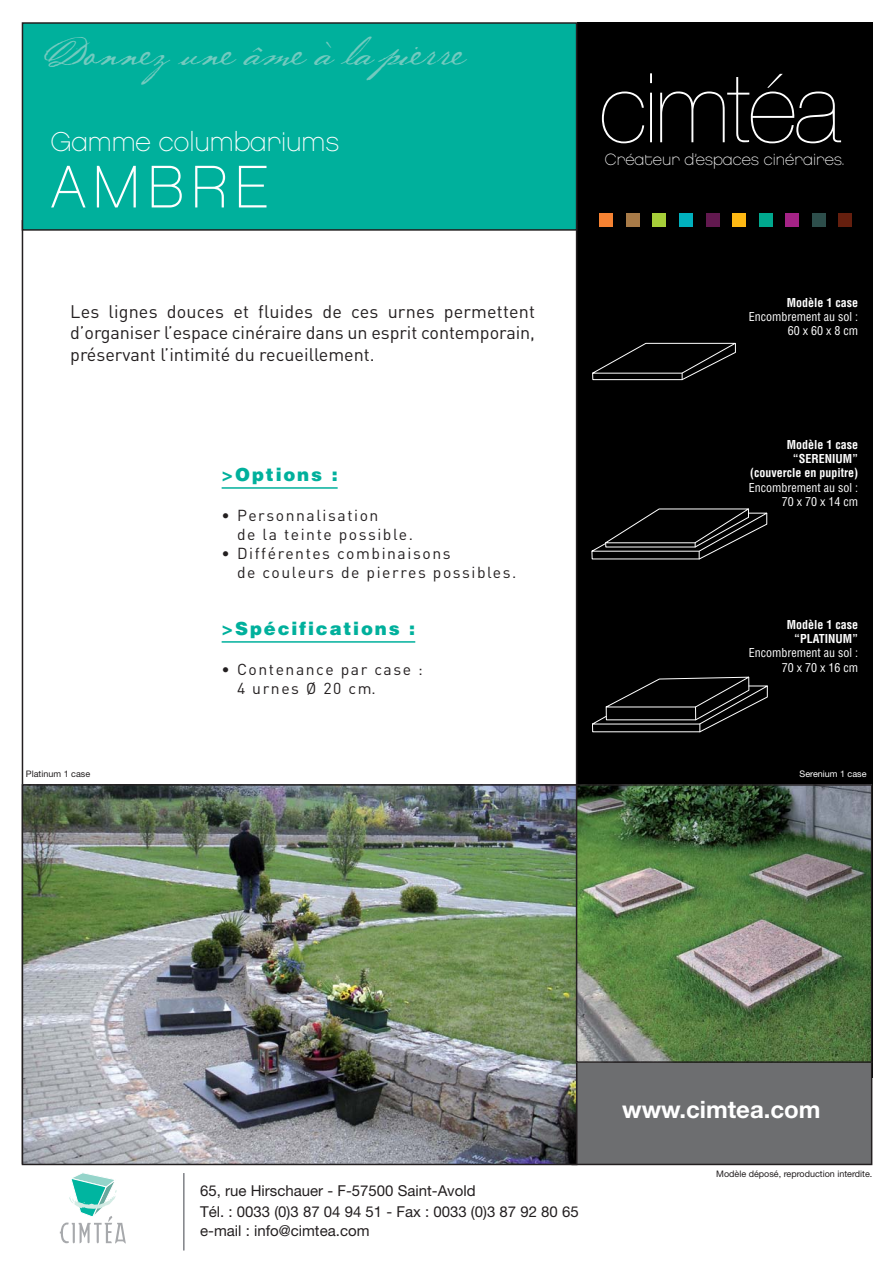
<style>
.page{position:relative;width:893px;height:1264px;background:#fff}
.page>*{position:absolute;margin:0;border:0;box-sizing:border-box;transform-origin:0 0}
.t1{font:200 96.45px "Helvetica Neue";letter-spacing:-.025em;color:#fff}
.t2{font:60px "Chalet Paris Nineteen Eighty";letter-spacing:.1em;color:#fff}
.t3{font:30px "Baker Script";letter-spacing:-.14em;color:#73cabf}
.t4{font:27px "Chalet Paris Nineteen Eighty";color:#fff}
.t5{font:700 24px "Helvetica Neue";color:#fff}
.t6{font:18px/21.6px "DIN";color:#231f20;text-align:justify}
.t7{font:900 18px "Helvetica";letter-spacing:.1em;color:#00b09c}
.t8{font:16.2px "Chalet Paris Nineteen Eighty";color:#fff}
.t9{font:15.75px/18.9px "DIN";letter-spacing:.1em;color:#231f20}
.t10{font:15px/21px "Helvetica Neue";color:#231f20}
.t11{font:condensed 12px/14.4px "Helvetica";color:#fff;text-align:right}
.t12{font:700 condensed 12px/14.4px "Helvetica";color:#fff;text-align:right}
.t13{font:9px "Helvetica Neue";color:#231f20}
.t14{font:9px "Helvetica Neue";color:#fff}
</style>
<div class="page">
<div style="left:577px;top:22px;width:295px;height:1056px;background:#000"></div>
<div style="left:572px;top:1062px;width:299px;height:102px;background:#6d6e70"></div>
<div style="left:571px;top:1061px;width:301px;height:104px;border:2px solid #231f20"></div>
<img style="left:25px;top:787px;width:549px;height:375px">
<div style="left:22px;top:784px;width:555px;height:381px;border:2px solid #231f20"></div>
<div style="left:22px;top:23px;width:554px;height:207px;background:#00b09c"></div>
<div style="left:22px;top:22px;width:555px;height:209px;border:2px solid #231f20"></div>
<hr style="left:183px;top:1173px;width:2px;height:77px;background:#808287">
<div style="left:599px;top:213px;width:14px;height:14px;background:#f58232"></div>
<div style="left:626px;top:213px;width:13px;height:14px;background:#a87b48"></div>
<div style="left:652px;top:213px;width:14px;height:14px;background:#a6ce39"></div>
<div style="left:679px;top:213px;width:13px;height:14px;background:#00b0bd"></div>
<div style="left:706px;top:213px;width:13px;height:14px;background:#62194f"></div>
<div style="left:732px;top:213px;width:13px;height:14px;background:#fdb813"></div>
<div style="left:759px;top:213px;width:13px;height:14px;background:#00a88e"></div>
<div style="left:785px;top:213px;width:13px;height:14px;background:#a42386"></div>
<div style="left:812px;top:213px;width:13px;height:14px;background:#2d4e4b"></div>
<div style="left:838px;top:213px;width:14px;height:14px;background:#651f0e"></div>
<hr style="left:222px;top:487px;width:116px;height:2px;background:#00b09c">
<hr style="left:222px;top:641px;width:193px;height:1px;background:#00b09c">
<img style="left:579px;top:787px;width:290px;height:272px">
<div style="left:576px;top:784px;width:296px;height:278px;border:2px solid #231f20"></div>
<svg style="left:60px;top:1173px;width:66px;height:70px"></svg>
<svg style="left:592px;top:343px;width:144px;height:37px"></svg>
<svg style="left:591px;top:508px;width:176px;height:52px"></svg>
<svg style="left:592px;top:676px;width:176px;height:56px"></svg>
<h3 class="t3" style="left:50px;top:37px;width:413px">Donne zune â me à la pier re</h3>
<h3 class="t4" style="left:51px;top:131px;width:290px">Gamme columbariums</h3>
<h2 class="t2" style="left:51px;top:163px;width:220px">AMBRE</h2>
<p class="t6" style="left:70px;top:303px;width:466px">Les lignes douces et fluides de ces urnes permettent d’organiser l’espace cinéraire dans un esprit contemporain, préservant l’intimité du recueillement.</p>
<p class="t7" style="left:222px;top:468px;width:117px">&gt;Options :</p>
<p class="t9" style="left:237px;top:508px;width:178px;text-indent:-15px">• Personnalisation<br>de la teinte possible.</p>
<p class="t9" style="left:237px;top:545px;width:281px;text-indent:-15px">• Différentes combinaisons<br>de couleurs de pierres possibles.</p>
<p class="t7" style="left:222px;top:622px;width:195px">&gt;Spécifications :</p>
<p class="t9" style="left:237px;top:661px;width:187px;text-indent:-15px">• Contenance par case :<br>4 urnes Ø 20 cm.</p>
<h1 class="t1" style="left:599px;top:73px;width:243px">cimtéa</h1>
<p class="t8" style="left:605px;top:153px;width:241px">Créateur d’espaces cinéraires.</p>
<p class="t12" style="left:787px;top:296px;width:73px">Modèle 1 case</p>
<p class="t11" style="left:749px;top:310px;width:111px">Encombrement au sol :<br>60 x 60 x 8 cm</p>
<p class="t12" style="left:750px;top:438px;width:109px">Modèle 1 case “SERENIUM” (couvercle en pupitre)</p>
<p class="t11" style="left:749px;top:481px;width:111px">Encombrement au sol :<br>70 x 70 x 14 cm</p>
<p class="t12" style="left:787px;top:618px;width:73px">Modèle 1 case “PLATINUM”</p>
<p class="t11" style="left:749px;top:647px;width:111px">Encombrement au sol :<br>70 x 70 x 16 cm</p>
<p class="t13" style="left:26px;top:768px;width:66px">Platinum 1 case</p>
<p class="t14" style="left:799px;top:768px;width:69px">Serenium 1 case</p>
<h3 class="t5" style="left:622px;top:1101px;width:200px">www.cimtea.com</h3>
<p class="t10" style="left:200px;top:1180px;width:380px">65, rue Hirschauer - F-57500 Saint-Avold<br>Tél. : 0033 (0)3 87 04 94 51 - Fax : 0033 (0)3 87 92 80 65</p>
<p class="t10" style="left:200px;top:1220px;width:171px">e-mail : info@cimtea.com</p>
<p class="t13" style="left:716px;top:1168px;width:158px">Modèle déposé, reproduction interdite.</p>
</div>
